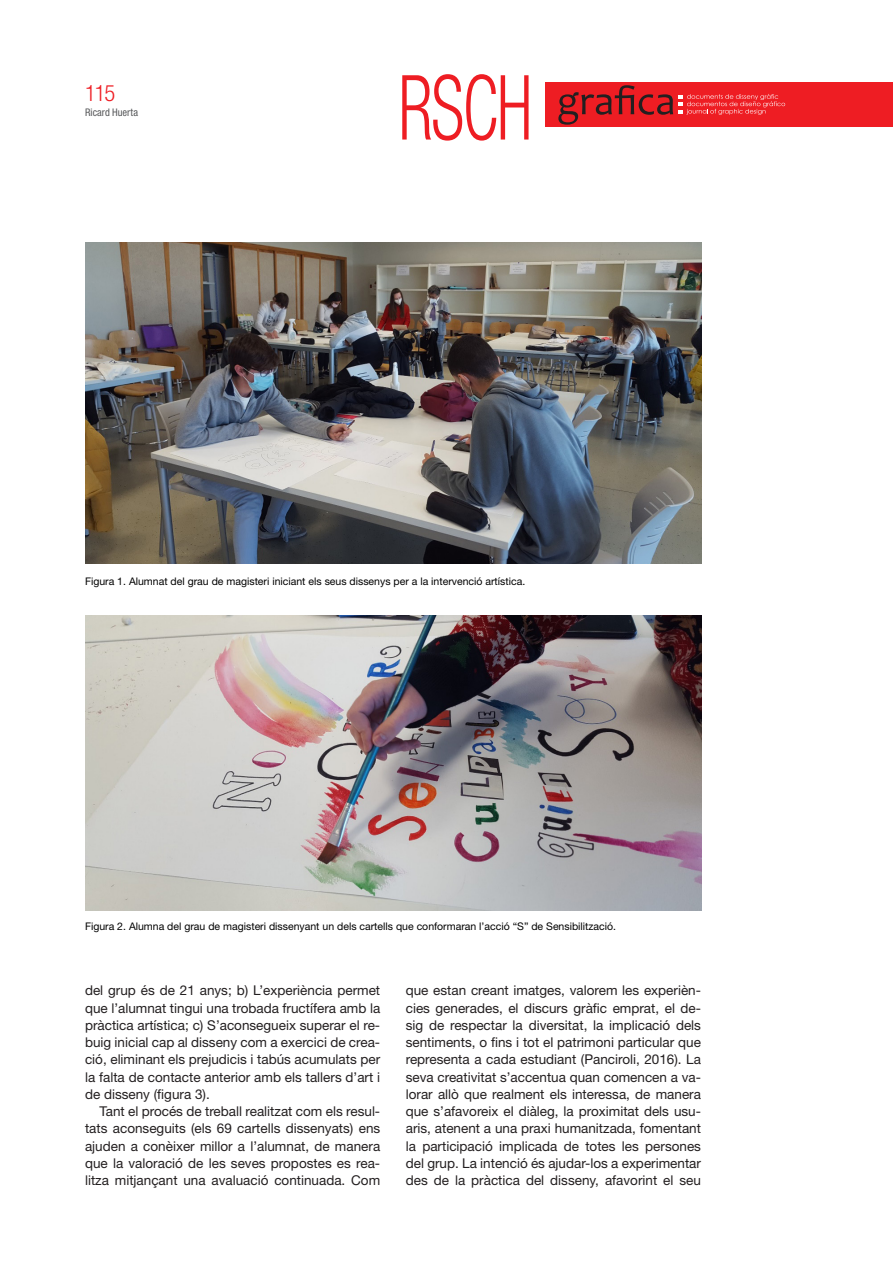
<style>
.page{position:relative;width:893px;height:1263px;background:#fff}
.page>*{position:absolute;margin:0;border:0;box-sizing:border-box;transform-origin:0 0}
.t1{font:300 condensed 90px "Helvetica Neue LT Std";color:#ee1d23;scale:.76 1}
.t2{font:300 condensed 22.5px "Helvetica Neue LT Std";color:#ee1d23}
.t3{font:13.5px/17.2px "Helvetica Neue LT Std";color:#231f20;text-align:justify}
.t4{font:10.5px "Helvetica Neue LT Std";color:#000}
.t5{font:condensed 10.5px "Helvetica Neue LT Std";letter-spacing:.005em;color:#57585a}
</style>
<div class="page">
<div style="left:545px;top:83px;width:348px;height:44px;background:#ee1d23"></div>
<svg style="left:558px;top:85px;width:227px;height:40px"></svg>
<img style="left:85px;top:242px;width:616px;height:322px">
<img style="left:85px;top:616px;width:616px;height:295px">
<h2 class="t2" style="left:85px;top:80px;width:32px">115</h2>
<p class="t5" style="left:85px;top:107px;width:55px">Ricard Huerta</p>
<h1 class="t1" style="left:398px;top:56px;width:178px">RSCH</h1>
<p class="t4" style="left:85px;top:575px;width:442px">Figura 1. Alumnat del grau de magisteri iniciant els seus dissenys per a la intervenció artística.</p>
<p class="t4" style="left:85px;top:920px;width:533px">Figura 2. Alumna del grau de magisteri dissenyant un dels cartells que conformaran l’acció “S” de Sensibilització.</p>
<p class="t3" style="left:85px;top:982px;width:297px">del grup és de 21 anys; b) L’experiència permet que l’alumnat tingui una trobada fructífera amb la pràctica artística; c) S’aconsegueix superar el re&shy;buig inicial cap al disseny com a exercici de crea&shy;ció, eliminant els prejudicis i tabús acumulats per la falta de contacte anterior amb els tallers d’art i de disseny (figura 3).</p>
<p class="t3" style="left:85px;top:1102px;width:297px;text-indent:14px">Tant el procés de treball realitzat com els resul&shy;tats aconseguits (els 69 cartells dissenyats) ens ajuden a conèixer millor a l’alumnat, de manera que la valoració de les seves propostes es rea&shy;litza mitjançant una avaluació continuada. Com</p>
<p class="t3" style="left:406px;top:982px;width:297px">que estan creant imatges, valorem les experièn&shy;cies generades, el discurs gràfic emprat, el de&shy;sig de respectar la diversitat, la implicació dels sentiments, o fins i tot el patrimoni particular que representa a cada estudiant (Panciroli, 2016). La seva creativitat s’accentua quan comencen a va&shy;lorar allò que realment els interessa, de manera que s’afavoreix el diàleg, la proximitat dels usu&shy;aris, atenent a una praxi humanitzada, fomentant la participació implicada de totes les persones del grup. La intenció és ajudar-los a experimentar des de la pràctica del disseny, afavorint el seu</p>
</div>
